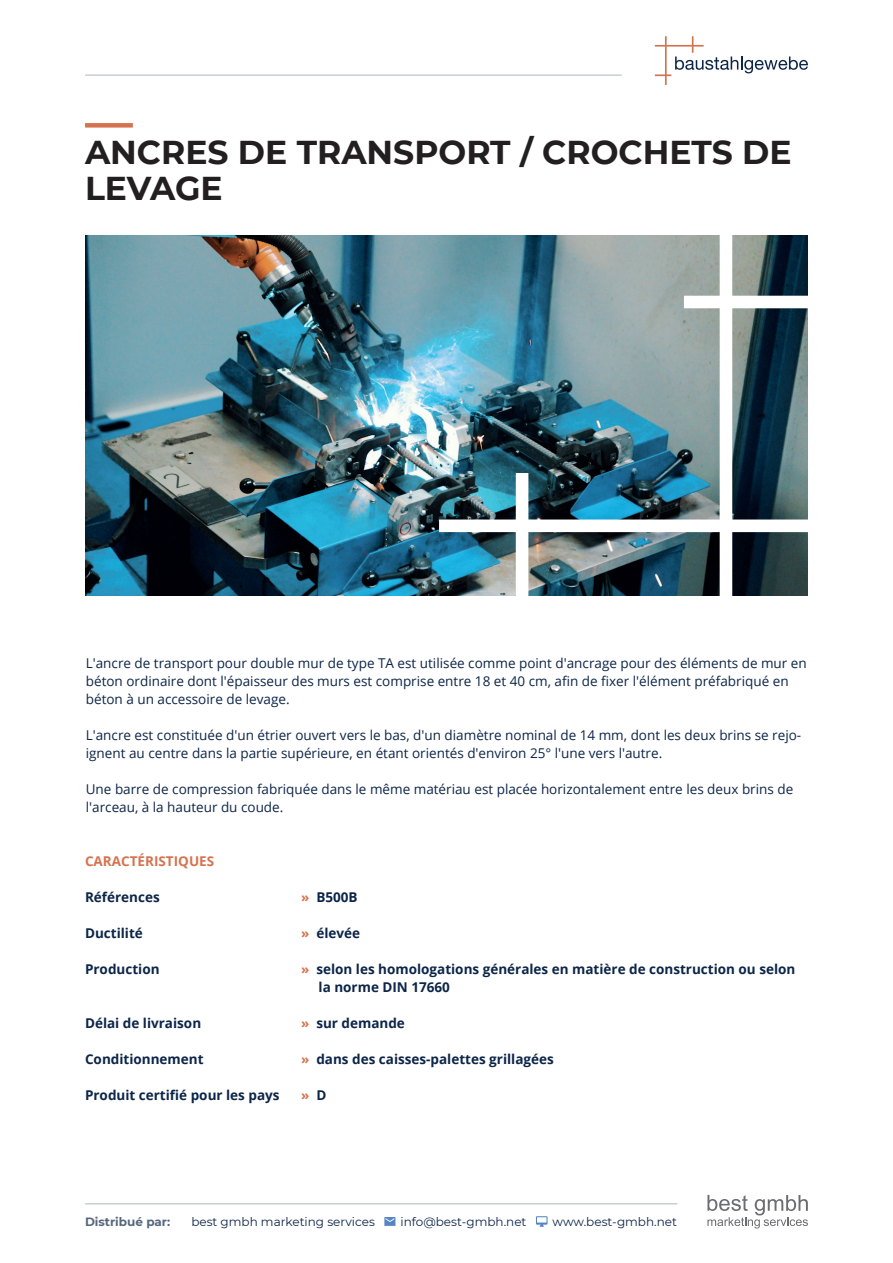
<style>
.page{position:relative;width:893px;height:1263px;background:#fff}
.page>*{position:absolute;margin:0;border:0;box-sizing:border-box;transform-origin:0 0}
.t1{font:700 33px/36px "Montserrat";color:#231f20}
.t2{font:13.5px/18px "Open Sans";color:#0c2548}
.t3{font:700 13.5px/18px "Open Sans";color:#0c2548}
.t4{font:700 13.5px "Open Sans";color:#d5734f}
.t5{font:12px "Montserrat";color:#0c2548}
.t6{font:700 12px "Montserrat";color:#56687d}
.s1{color:#d5734f}
.s2{color:#0c2548}
</style>
<div class="page">
<img style="left:85px;top:236px;width:354px;height:360px">
<svg style="left:655px;top:36px;width:153px;height:49px"></svg>
<hr style="left:85px;top:74px;width:537px;height:2px;background:#c9cdd5">
<div style="left:85px;top:123px;width:48px;height:5px;background:#d5734f"></div>
<svg style="left:707px;top:1195px;width:101px;height:33px"></svg>
<hr style="left:85px;top:1203px;width:592px;height:1px;background:#c9cdd5">
<svg style="left:384px;top:1217px;width:11px;height:9px"></svg>
<svg style="left:536px;top:1216px;width:12px;height:11px"></svg>
<img style="left:439px;top:235px;width:369px;height:361px">
<h1 class="t1" style="left:85px;top:132px;width:708px">ANCRES DE TRANSPORT / CROCHETS DE<br>LEVAGE</h1>
<p class="t2" style="left:86px;top:653px;width:722px">L'ancre de transport pour double mur de type TA est utilisée comme point d'ancrage pour des éléments de mur en béton ordinaire dont l'épaisseur des murs est comprise entre 18 et 40 cm, afin de fixer l'élément préfabriqué en béton à un accessoire de levage.</p>
<p class="t2" style="left:86px;top:725px;width:717px">L'ancre est constituée d'un étrier ouvert vers le bas, d'un diamètre nominal de 14 mm, dont les deux brins se rejo&shy;ignent au centre dans la partie supérieure, en étant orientés d'environ 25° l'une vers l'autre.</p>
<p class="t2" style="left:86px;top:779px;width:709px">Une barre de compression fabriquée dans le même matériau est placée horizontalement entre les deux brins de l'arceau, à la hauteur du coude.</p>
<p class="t4" style="left:85px;top:851px;width:131px">CARACTÉRISTIQUES</p>
<p class="t3" style="left:85px;top:887px;width:76px">Références</p>
<p class="t3" style="left:301px;top:887px;width:58px"><span class="s1">»</span> B500B</p>
<p class="t3" style="left:85px;top:923px;width:59px">Ductilité</p>
<p class="t3" style="left:301px;top:923px;width:61px"><span class="s1">»</span> élevée</p>
<p class="t3" style="left:85px;top:959px;width:76px">Production</p>
<p class="t3" style="left:319px;top:959px;width:478px;text-indent:-18px"><span class="s1">»</span> selon les homologations générales en matière de construction ou selon la norme DIN 17660</p>
<p class="t3" style="left:85px;top:1013px;width:118px">Délai de livraison</p>
<p class="t3" style="left:301px;top:1013px;width:105px"><span class="s1">»</span> sur demande</p>
<p class="t3" style="left:85px;top:1049px;width:120px">Conditionnement</p>
<p class="t3" style="left:301px;top:1049px;width:254px"><span class="s1">»</span> dans des caisses-palettes grillagées</p>
<p class="t3" style="left:85px;top:1085px;width:196px">Produit certifié pour les pays</p>
<p class="t4" style="left:301px;top:1085px;width:27px">» <span class="s2">D</span></p>
<p class="t6" style="left:85px;top:1213px;width:87px">Distribué par:</p>
<p class="t5" style="left:191px;top:1213px;width:185px">best gmbh marketing services</p>
<p class="t5" style="left:401px;top:1213px;width:127px">info@best-gmbh.net</p>
<p class="t5" style="left:553px;top:1213px;width:126px">www.best-gmbh.net</p>
</div>
